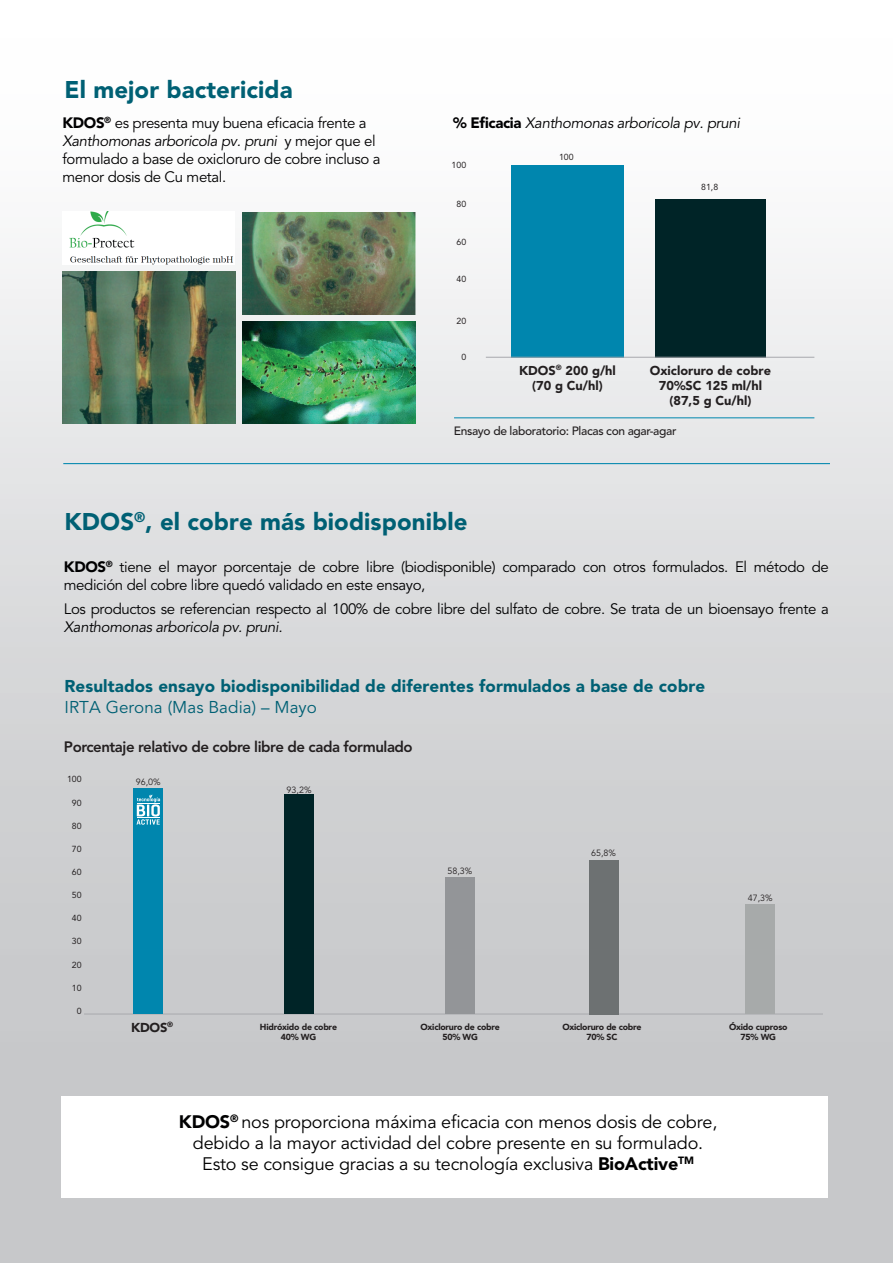
<style>
.page{position:relative;width:893px;height:1263px;background:#fff}
.page>*{position:absolute;margin:0;border:0;box-sizing:border-box;transform-origin:0 0}
.t1{font:900 24px "Avenir LT Pro";letter-spacing:.005em;color:#006074}
.t2{font:18px/21px "Avenir LT Pro";letter-spacing:-.01em;color:#000001;text-align:center}
.t3{font:900 16.95px "Avenir LT Pro";letter-spacing:.005em;color:#006074}
.t4{font:16.95px "Avenir LT Pro";letter-spacing:.005em;color:#006074}
.t5{font:15px/18px "Avenir LT Pro";letter-spacing:-.025em;color:#000001}
.t6{font:italic 15px "Avenir LT Pro";letter-spacing:-.025em;color:#000001}
.t7{font:800 15px "Avenir LT Pro";letter-spacing:-.03em;color:#231f20}
.t8{font:900 12.9px "Avenir LT Pro";color:#231f20}
.t9{font:900 12.75px/15.3px "Avenir LT Pro";color:#231f20;text-align:center}
.t10{font:500 12px "Avenir LT Pro";letter-spacing:-.03em;color:#231f20}
.t11{font:9px "Avenir LT Pro";color:#231f20}
.t12{font:900 8.7px/10.5px "Avenir LT Pro";letter-spacing:-.025em;color:#231f20;text-align:center}
.t13{font:8.7px "Avenir LT Pro";color:#231f20}
.s1{font-weight:900}
.s2{font-style:italic}
.s3{font-weight:900;font-style:normal}
</style>
<div class="page">
<div style="left:0;top:32px;width:893px;height:1231px;background:linear-gradient(to bottom,#fdfdfe,#bcbdbf)"></div>
<hr style="left:63px;top:463px;width:767px;height:1px;background:#0086ae">
<div style="left:61px;top:1095px;width:767px;height:102px;background:#fff"></div>
<hr style="left:84px;top:1014px;width:739px;height:1px;background:#a8a9ad">
<div style="left:134px;top:788px;width:29px;height:226px;background:#0086ae"></div>
<div style="left:285px;top:795px;width:29px;height:219px;background:#002427"></div>
<div style="left:445px;top:877px;width:29px;height:137px;background:#939598"></div>
<div style="left:589px;top:860px;width:29px;height:154px;background:#6d7172"></div>
<div style="left:746px;top:904px;width:29px;height:110px;background:#a7aaaa"></div>
<img style="left:242px;top:212px;width:173px;height:102px">
<img style="left:62px;top:271px;width:173px;height:152px">
<img style="left:242px;top:322px;width:173px;height:102px">
<img style="left:62px;top:212px;width:172px;height:53px">
<hr style="left:454px;top:418px;width:360px;height:1px;background:#0086ae">
<div style="left:655px;top:199px;width:111px;height:158px;background:#002427"></div>
<div style="left:511px;top:165px;width:113px;height:192px;background:#0086ae"></div>
<hr style="left:486px;top:357px;width:328px;height:1px;background:#a8a9ad">
<svg style="left:137px;top:794px;width:23px;height:31px"></svg>
<h1 class="t1" style="left:65px;top:75px;width:230px">El mejor bactericida</h1>
<p class="t5" style="left:62px;top:114px;width:320px"><span class="s1">KDOS</span><sup>®</sup> es presenta muy buena eficacia frente a <span class="s2">Xanthomonas arboricola pv. pruni</span> y mejor que el formulado a base de oxicloruro de cobre incluso a menor dosis de Cu metal.</p>
<p class="t6" style="left:453px;top:114px;width:288px"><span class="s3">% Eficacia</span> Xanthomonas arboricola pv. pruni</p>
<p class="t13" style="left:452px;top:160px;width:16px">100</p>
<p class="t13" style="left:456px;top:198px;width:11px">80</p>
<p class="t13" style="left:456px;top:237px;width:11px">60</p>
<p class="t13" style="left:456px;top:274px;width:11px">40</p>
<p class="t13" style="left:456px;top:315px;width:11px">20</p>
<p class="t13" style="left:461px;top:351px;width:6px">0</p>
<p class="t13" style="left:559px;top:151px;width:16px">100</p>
<p class="t13" style="left:701px;top:181px;width:19px">81,8</p>
<p class="t9" style="left:519px;top:363px;width:98px">KDOS<sup>®</sup> 200 g/hl (70 g Cu/hl)</p>
<p class="t9" style="left:650px;top:363px;width:123px">Oxicloruro de cobre<br>70%SC 125 ml/hl (87,5 g Cu/hl)</p>
<p class="t10" style="left:454px;top:424px;width:224px">Ensayo de laboratorio: Placas con agar-agar</p>
<h1 class="t1" style="left:65px;top:507px;width:404px">KDOS<sup>®</sup>, el cobre más biodisponible</h1>
<p class="t5" style="left:64px;top:558px;width:766px"><span class="s1">KDOS</span><sup>®</sup> tiene el mayor porcentaje de cobre libre (biodisponible) comparado con otros formulados. El método de medición del cobre libre quedó validado en este ensayo,</p>
<p class="t5" style="left:64px;top:600px;width:766px">Los productos se referencian respecto al 100% de cobre libre del sulfato de cobre. Se trata de un bioensayo frente a</p>
<p class="t6" style="left:64px;top:618px;width:220px">Xanthomonas arboricola pv. pruni.</p>
<p class="t3" style="left:65px;top:676px;width:642px">Resultados ensayo biodisponibilidad de diferentes formulados a base de cobre</p>
<p class="t4" style="left:65px;top:697px;width:254px">IRTA Gerona (Mas Badia) – Mayo</p>
<p class="t7" style="left:64px;top:738px;width:350px">Porcentaje relativo de cobre libre de cada formulado</p>
<p class="t13" style="left:67px;top:774px;width:16px">100</p>
<p class="t13" style="left:72px;top:797px;width:11px">90</p>
<p class="t13" style="left:72px;top:820px;width:11px">80</p>
<p class="t13" style="left:72px;top:843px;width:11px">70</p>
<p class="t13" style="left:72px;top:867px;width:11px">60</p>
<p class="t13" style="left:72px;top:890px;width:11px">50</p>
<p class="t13" style="left:72px;top:913px;width:11px">40</p>
<p class="t13" style="left:72px;top:936px;width:11px">30</p>
<p class="t13" style="left:72px;top:959px;width:11px">20</p>
<p class="t13" style="left:72px;top:982px;width:11px">10</p>
<p class="t13" style="left:77px;top:1005px;width:6px">0</p>
<p class="t11" style="left:136px;top:776px;width:27px">96,0%</p>
<p class="t11" style="left:287px;top:784px;width:27px">93,2%</p>
<p class="t11" style="left:447px;top:865px;width:27px">58,3%</p>
<p class="t11" style="left:591px;top:848px;width:27px">65,8%</p>
<p class="t11" style="left:748px;top:892px;width:27px">47,3%</p>
<p class="t8" style="left:131px;top:1019px;width:43px">KDOS<sup>®</sup></p>
<p class="t12" style="left:421px;top:1021px;width:81px">Oxicloruro de cobre<br>50% WG</p>
<p class="t12" style="left:260px;top:1021px;width:79px">Hidróxido de cobre<br>40% WG</p>
<p class="t12" style="left:562px;top:1021px;width:81px">Oxicloruro de cobre<br>70% SC</p>
<p class="t12" style="left:729px;top:1021px;width:60px">Óxido cuproso<br>75% WG</p>
<p class="t2" style="left:179px;top:1112px;width:540px"><span class="s1">KDOS</span><sup>®</sup> nos proporciona máxima eficacia con menos dosis de cobre, debido a la mayor actividad del cobre presente en su formulado.<br>Esto se consigue gracias a su tecnología exclusiva <span class="s1">BioActive</span><sup>TM</sup></p>
</div>
